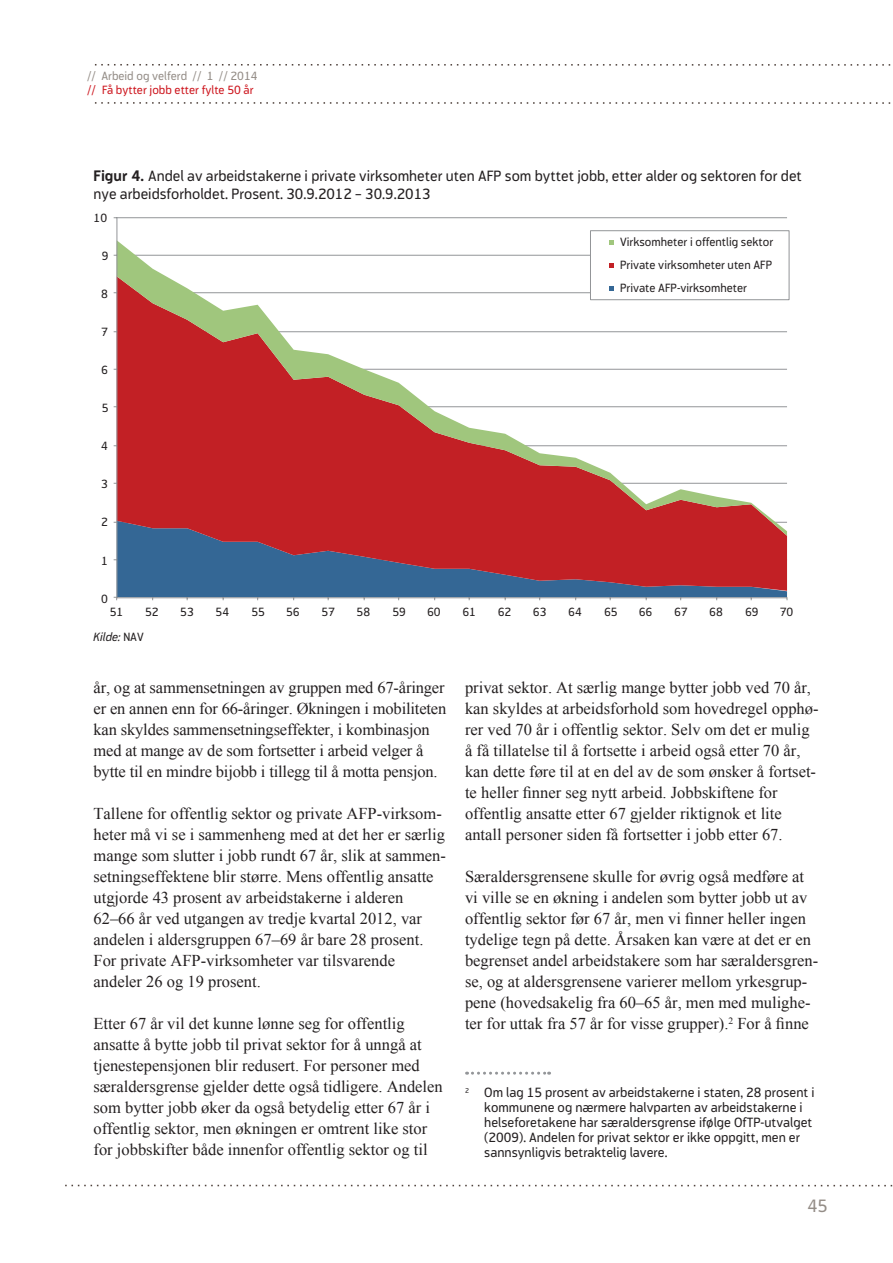
<style>
.page{position:relative;width:893px;height:1263px;background:#fff}
.page>*{position:absolute;margin:0;border:0;box-sizing:border-box;transform-origin:0 0}
.t1{font:18px "Modus";color:#948d87}
.t2{font:16.5px/21px "Times New Roman";color:#231f20}
.t3{font:15px/18px "Modus";color:#231f20}
.t4{font:13.5px/15px "Modus";color:#231f20}
.t5{font:12px/23px "Modus";color:#231f20;text-align:justify}
.t6{font:12px "Modus";color:#cd151d}
.t7{font:12px "Modus";color:#948d87}
.t8{font:italic 12px "Modus";color:#231f20}
.s1{font-weight:700}
.s2{font-style:normal}
</style>
<div class="page">
<svg style="left:94px;top:64px;width:797px;height:2px"></svg>
<svg style="left:94px;top:102px;width:797px;height:2px"></svg>
<svg style="left:65px;top:1185px;width:828px;height:1px"></svg>
<svg style="left:467px;top:1072px;width:83px;height:3px"></svg>
<hr style="left:117px;top:217px;width:670px;height:1px;background:#939598">
<div style="left:118px;top:591px;width:669px;height:6px;background:#346795"></div>
<svg style="left:118px;top:536px;width:669px;height:55px;background:#804159"></svg>
<svg style="left:118px;top:241px;width:669px;height:295px"></svg>
<hr style="left:117px;top:217px;width:1px;height:381px;background:#939598">
<hr style="left:117px;top:597px;width:670px;height:1px;background:#939598">
<div style="left:590px;top:230px;width:199px;height:70px;background:#fff;border:1px solid #939598"></div>
<svg style="left:609px;top:240px;width:5px;height:5px"></svg>
<svg style="left:609px;top:263px;width:5px;height:5px"></svg>
<svg style="left:609px;top:286px;width:5px;height:5px"></svg>
<p class="t7" style="left:87px;top:69px;width:172px">// Arbeid og velferd // 1 // 2014</p>
<p class="t6" style="left:87px;top:83px;width:168px">// Få bytter jobb etter fylte 50 år</p>
<p class="t3" style="left:94px;top:167px;width:710px"><span class="s1">Figur 4.</span> Andel av arbeidstakerne i private virksomheter uten AFP som byttet jobb, etter alder og sektoren for det nye arbeidsforholdet. Prosent. 30.9.2012 – 30.9.2013</p>
<p class="t5" style="left:94px;top:206px;width:15px">10</p>
<p class="t5" style="left:102px;top:244px;width:8px">9</p>
<p class="t5" style="left:101px;top:282px;width:8px">8</p>
<p class="t5" style="left:101px;top:320px;width:8px">7</p>
<p class="t5" style="left:101px;top:359px;width:8px">6</p>
<p class="t5" style="left:102px;top:397px;width:8px">5</p>
<p class="t5" style="left:101px;top:435px;width:8px">4</p>
<p class="t5" style="left:101px;top:473px;width:8px">3</p>
<p class="t5" style="left:101px;top:511px;width:8px">2</p>
<p class="t5" style="left:101px;top:549px;width:8px">1</p>
<p class="t5" style="left:101px;top:587px;width:8px">0</p>
<p class="t5" style="left:620px;top:231px;width:155px">Virksomheter i offentlig sektor Private virksomheter uten AFP Private AFP-virksomheter</p>
<p class="t5" style="left:110px;top:600px;width:15px">51</p>
<p class="t5" style="left:145px;top:600px;width:15px">52</p>
<p class="t5" style="left:180px;top:600px;width:15px">53</p>
<p class="t5" style="left:216px;top:600px;width:15px">54</p>
<p class="t5" style="left:251px;top:600px;width:15px">55</p>
<p class="t5" style="left:286px;top:600px;width:15px">56</p>
<p class="t5" style="left:321px;top:600px;width:15px">57</p>
<p class="t5" style="left:357px;top:600px;width:15px">58</p>
<p class="t5" style="left:392px;top:600px;width:15px">59</p>
<p class="t5" style="left:427px;top:600px;width:15px">60</p>
<p class="t5" style="left:462px;top:600px;width:15px">61</p>
<p class="t5" style="left:498px;top:600px;width:15px">62</p>
<p class="t5" style="left:533px;top:600px;width:15px">63</p>
<p class="t5" style="left:568px;top:600px;width:15px">64</p>
<p class="t5" style="left:604px;top:600px;width:15px">65</p>
<p class="t5" style="left:639px;top:600px;width:15px">66</p>
<p class="t5" style="left:674px;top:600px;width:15px">67</p>
<p class="t5" style="left:709px;top:600px;width:15px">68</p>
<p class="t5" style="left:745px;top:600px;width:15px">69</p>
<p class="t5" style="left:780px;top:600px;width:15px">70</p>
<p class="t8" style="left:94px;top:630px;width:52px">Kilde: <span class="s2">NAV</span></p>
<p class="t2" style="left:94px;top:677px;width:354px">år, og at sammensetningen av gruppen med 67-åringer er en annen enn for 66-åringer. Økningen i mobiliteten kan skyldes sammensetningseffekter, i kombinasjon med at mange av de som fortsetter i arbeid velger å bytte til en mindre bijobb i tillegg til å motta pensjon.</p>
<p class="t2" style="left:94px;top:803px;width:354px">Tallene for offentlig sektor og private AFP-virksom&shy;heter må vi se i sammenheng med at det her er særlig mange som slutter i jobb rundt 67 år, slik at sammen&shy;setningseffektene blir større. Mens offentlig ansatte utgjorde 43 prosent av arbeidstakerne i alderen 62–66 år ved utgangen av tredje kvartal 2012, var andelen i aldersgruppen 67–69 år bare 28 prosent.<br>For private AFP-virksomheter var tilsvarende andeler 26 og 19 prosent.</p>
<p class="t2" style="left:94px;top:1013px;width:351px">Etter 67 år vil det kunne lønne seg for offentlig ansatte å bytte jobb til privat sektor for å unngå at tjenestepensjonen blir redusert. For personer med særaldersgrense gjelder dette også tidligere. Andelen som bytter jobb øker da også betydelig etter 67 år i offentlig sektor, men økningen er omtrent like stor for jobbskifter både innenfor offentlig sektor og til</p>
<p class="t2" style="left:465px;top:677px;width:355px">privat sektor. At særlig mange bytter jobb ved 70 år, kan skyldes at arbeidsforhold som hovedregel opphø&shy;rer ved 70 år i offentlig sektor. Selv om det er mulig å få tillatelse til å fortsette i arbeid også etter 70 år, kan dette føre til at en del av de som ønsker å fortset&shy;te heller finner seg nytt arbeid. Jobbskiftene for offentlig ansatte etter 67 gjelder riktignok et lite antall personer siden få fortsetter i jobb etter 67.</p>
<p class="t2" style="left:465px;top:866px;width:355px">Særaldersgrensene skulle for øvrig også medføre at vi ville se en økning i andelen som bytter jobb ut av offentlig sektor før 67 år, men vi finner heller ingen tydelige tegn på dette. Årsaken kan være at det er en begrenset andel arbeidstakere som har særaldersgren&shy;se, og at aldersgrensene varierer mellom yrkesgrup&shy;pene (hovedsakelig fra 60–65 år, men med mulighe&shy;ter for uttak fra 57 år for visse grupper).<sup>2</sup> For å finne</p>
<p class="t4" style="left:484px;top:1084px;width:332px;text-indent:-19px"><sup>2</sup> Om lag 15 prosent av arbeidstakerne i staten, 28 prosent i kommunene og nærmere halvparten av arbeidstakerne i helseforetakene har særaldersgrense ifølge OfTP-utvalget (2009). Andelen for privat sektor er ikke oppgitt, men er sannsynligvis betraktelig lavere.</p>
<p class="t1" style="left:807px;top:1195px;width:22px">45</p>
</div>
